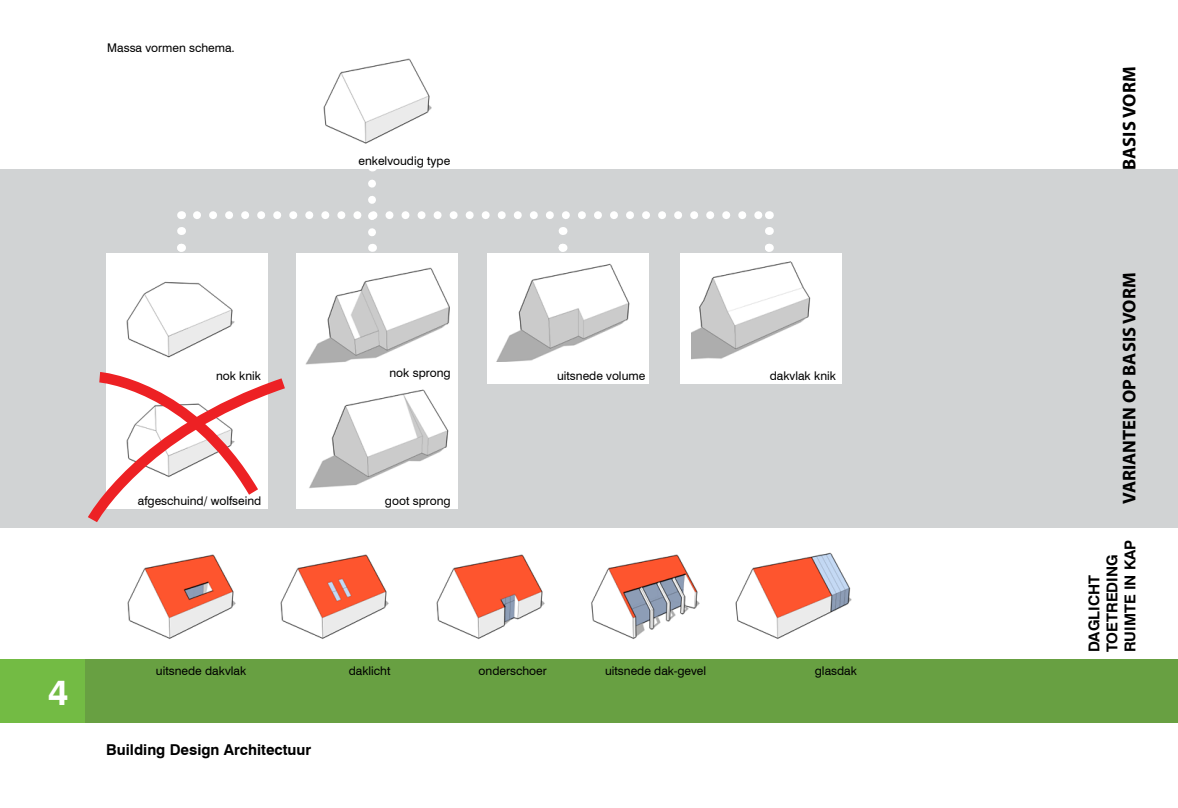
<style>
.page{position:relative;width:1178px;height:808px;background:#fff}
.page>*{position:absolute;margin:0;border:0;box-sizing:border-box;transform-origin:0 0}
.t1{font:700 36px "Swiss 721 BT";color:#fff}
.t2{font:700 18.45px "Myriad Pro";color:#000}
.t3{font:700 15px/18px "Swiss 721 BT";color:#000}
.t4{font:12px "Swiss 721 BT";color:#000}
</style>
<div class="page">
<div style="left:0;top:170px;width:1178px;height:358px;background:#d1d3d4"></div>
<div style="left:681px;top:253px;width:161px;height:130px;background:#fff"></div>
<div style="left:487px;top:253px;width:162px;height:130px;background:#fff"></div>
<div style="left:297px;top:253px;width:161px;height:255px;background:#fff"></div>
<div style="left:106px;top:253px;width:162px;height:255px;background:#fff"></div>
<div style="left:106px;top:659px;width:1072px;height:63px;background:#68a042"></div>
<img style="left:323px;top:58px;width:109px;height:86px">
<img style="left:126px;top:281px;width:109px;height:77px">
<img style="left:305px;top:267px;width:145px;height:98px">
<img style="left:496px;top:263px;width:134px;height:99px">
<img style="left:309px;top:389px;width:140px;height:99px">
<img style="left:692px;top:261px;width:119px;height:99px">
<img style="left:127px;top:554px;width:109px;height:85px">
<img style="left:280px;top:552px;width:572px;height:87px">
<svg style="left:177px;top:227px;width:8px;height:25px"></svg>
<svg style="left:88px;top:367px;width:209px;height:155px"></svg>
<svg style="left:197px;top:184px;width:576px;height:68px"></svg>
<div style="left:0;top:659px;width:106px;height:64px;background:#73bb44"></div>
<div style="left:85px;top:659px;width:21px;height:64px;background:#68a042"></div>
<p class="t4" style="left:107px;top:40px;width:129px">Massa vormen schema.</p>
<p class="t4" style="left:358px;top:153px;width:93px">enkelvoudig type</p>
<p class="t4" style="left:216px;top:369px;width:47px">nok knik</p>
<p class="t4" style="left:389px;top:365px;width:63px">nok sprong</p>
<p class="t4" style="left:557px;top:369px;width:90px">uitsnede volume</p>
<p class="t4" style="left:138px;top:493px;width:125px">afgeschuind/ wolfseind</p>
<p class="t4" style="left:385px;top:493px;width:67px">goot sprong</p>
<p class="t4" style="left:770px;top:369px;width:68px">dakvlak knik</p>
<h1 class="t1" style="left:48px;top:670px;width:22px">4</h1>
<p class="t4" style="left:156px;top:664px;width:92px">uitsnede dakvlak</p>
<p class="t4" style="left:349px;top:664px;width:43px">daklicht</p>
<p class="t4" style="left:479px;top:664px;width:70px">onderschoer</p>
<p class="t4" style="left:605px;top:664px;width:103px">uitsnede dak-gevel</p>
<p class="t4" style="left:815px;top:664px;width:44px">glasdak</p>
<p class="t3" style="left:106px;top:740px;width:206px">Building Design Architectuur</p>
<h2 class="t2" style="left:1117px;top:170px;width:104px;rotate:-90deg">BASIS VORM</h2>
<h2 class="t2" style="left:1117px;top:504px;width:233px;rotate:-90deg">VARIANTEN OP BASIS VORM</h2>
<p class="t3" style="left:1085px;top:652px;width:114px;rotate:-90deg">DAGLICHT<br>TOETREDING<br>RUIMTE IN KAP</p>
</div>
